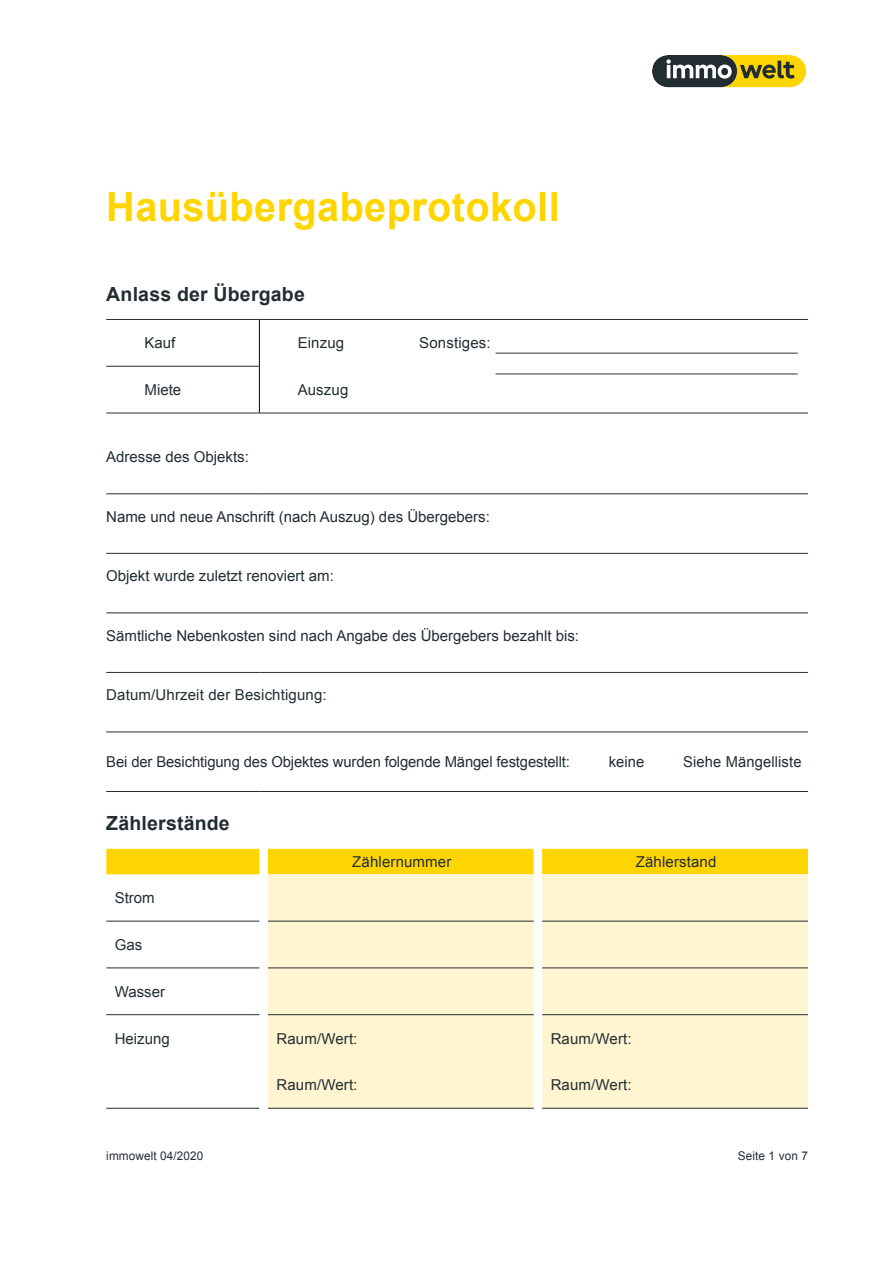
<style>
.page{position:relative;width:893px;height:1263px;background:#fff}
.page>*{position:absolute;margin:0;border:0;box-sizing:border-box;transform-origin:0 0}
.t1{font:700 40.5px "Arial";letter-spacing:.01em;color:#ffd500}
.t2{font:700 19.5px "Arial";letter-spacing:.01em;color:#222d32}
.t3{font:15px "Arial";color:#222d32}
.t4{font:12px "Arial";letter-spacing:.01em;color:#222d32}
</style>
<div class="page">
<hr style="left:106px;top:319px;width:153px;height:1px;background:#222d32">
<hr style="left:259px;top:319px;width:122px;height:1px;background:#222d32">
<hr style="left:381px;top:319px;width:427px;height:1px;background:#222d32">
<hr style="left:259px;top:320px;width:1px;height:46px;background:#000">
<hr style="left:259px;top:366px;width:1px;height:47px;background:#000">
<hr style="left:106px;top:366px;width:153px;height:1px;background:#222d32">
<hr style="left:106px;top:413px;width:153px;height:1px;background:#222d32">
<hr style="left:259px;top:413px;width:122px;height:1px;background:#222d32">
<hr style="left:381px;top:413px;width:427px;height:1px;background:#222d32">
<hr style="left:106px;top:493px;width:153px;height:1px;background:#222d32">
<hr style="left:259px;top:493px;width:122px;height:1px;background:#222d32">
<hr style="left:381px;top:493px;width:427px;height:1px;background:#222d32">
<hr style="left:106px;top:553px;width:153px;height:1px;background:#222d32">
<hr style="left:259px;top:553px;width:122px;height:1px;background:#222d32">
<hr style="left:381px;top:553px;width:427px;height:1px;background:#222d32">
<hr style="left:106px;top:613px;width:153px;height:1px;background:#222d32">
<hr style="left:259px;top:613px;width:122px;height:1px;background:#222d32">
<hr style="left:381px;top:613px;width:427px;height:1px;background:#222d32">
<hr style="left:106px;top:672px;width:153px;height:1px;background:#222d32">
<hr style="left:259px;top:672px;width:122px;height:1px;background:#222d32">
<hr style="left:381px;top:672px;width:427px;height:1px;background:#222d32">
<hr style="left:106px;top:732px;width:153px;height:1px;background:#222d32">
<hr style="left:259px;top:732px;width:122px;height:1px;background:#222d32">
<hr style="left:381px;top:732px;width:427px;height:1px;background:#222d32">
<hr style="left:106px;top:791px;width:153px;height:1px;background:#222d32">
<hr style="left:259px;top:791px;width:122px;height:1px;background:#222d32">
<hr style="left:381px;top:791px;width:427px;height:1px;background:#222d32">
<div style="left:106px;top:849px;width:702px;height:25px;background:#ffd500"></div>
<div style="left:268px;top:874px;width:540px;height:234px;background:#fff6d1"></div>
<hr style="left:268px;top:921px;width:266px;height:1px;background:#222d32">
<hr style="left:268px;top:968px;width:266px;height:1px;background:#222d32">
<hr style="left:268px;top:1014px;width:266px;height:1px;background:#222d32">
<hr style="left:106px;top:921px;width:153px;height:1px;background:#222d32">
<hr style="left:542px;top:921px;width:266px;height:1px;background:#222d32">
<hr style="left:106px;top:968px;width:153px;height:1px;background:#222d32">
<hr style="left:542px;top:968px;width:266px;height:1px;background:#222d32">
<hr style="left:106px;top:1014px;width:153px;height:1px;background:#222d32">
<hr style="left:542px;top:1014px;width:266px;height:1px;background:#222d32">
<hr style="left:106px;top:1108px;width:153px;height:1px;background:#222d32">
<hr style="left:268px;top:1108px;width:266px;height:1px;background:#222d32">
<hr style="left:542px;top:1108px;width:266px;height:1px;background:#222d32">
<svg style="left:652px;top:55px;width:154px;height:33px;background:#948b44"></svg>
<hr style="left:495px;top:353px;width:303px;height:1px;background:#303038">
<hr style="left:495px;top:374px;width:303px;height:1px;background:#303038">
<h1 class="t1" style="left:106px;top:180px;width:455px">Hausübergabeprotokoll</h1>
<h2 class="t2" style="left:106px;top:281px;width:200px">Anlass der Übergabe</h2>
<p class="t3" style="left:145px;top:333px;width:32px">Kauf</p>
<p class="t3" style="left:298px;top:333px;width:48px">Einzug</p>
<p class="t3" style="left:419px;top:333px;width:73px">Sonstiges:</p>
<p class="t3" style="left:145px;top:380px;width:38px">Miete</p>
<p class="t3" style="left:298px;top:380px;width:52px">Auszug</p>
<p class="t3" style="left:106px;top:447px;width:144px">Adresse des Objekts:</p>
<p class="t3" style="left:106px;top:507px;width:385px">Name und neue Anschrift (nach Auszug) des Übergebers:</p>
<p class="t3" style="left:106px;top:566px;width:229px">Objekt wurde zuletzt renoviert am:</p>
<p class="t3" style="left:106px;top:626px;width:474px">Sämtliche Nebenkosten sind nach Angabe des Übergebers bezahlt bis:</p>
<p class="t3" style="left:106px;top:685px;width:222px">Datum/Uhrzeit der Besichtigung:</p>
<p class="t3" style="left:106px;top:752px;width:465px">Bei der Besichtigung des Objektes wurden folgende Mängel festgestellt:</p>
<p class="t3" style="left:609px;top:752px;width:37px">keine</p>
<p class="t3" style="left:683px;top:752px;width:120px">Siehe Mängelliste</p>
<h2 class="t2" style="left:106px;top:810px;width:125px">Zählerstände</h2>
<p class="t3" style="left:352px;top:852px;width:101px">Zählernummer</p>
<p class="t3" style="left:636px;top:852px;width:82px">Zählerstand</p>
<p class="t3" style="left:115px;top:888px;width:42px">Strom</p>
<p class="t3" style="left:115px;top:935px;width:29px">Gas</p>
<p class="t3" style="left:115px;top:982px;width:52px">Wasser</p>
<p class="t3" style="left:115px;top:1028px;width:57px">Heizung</p>
<p class="t3" style="left:276px;top:1028px;width:83px">Raum/Wert:</p>
<p class="t3" style="left:551px;top:1028px;width:83px">Raum/Wert:</p>
<p class="t3" style="left:276px;top:1075px;width:83px">Raum/Wert:</p>
<p class="t3" style="left:551px;top:1075px;width:83px">Raum/Wert:</p>
<p class="t4" style="left:106px;top:1148px;width:99px">immowelt 04/2020</p>
<p class="t4" style="left:738px;top:1148px;width:72px">Seite 1 von 7</p>
</div>
